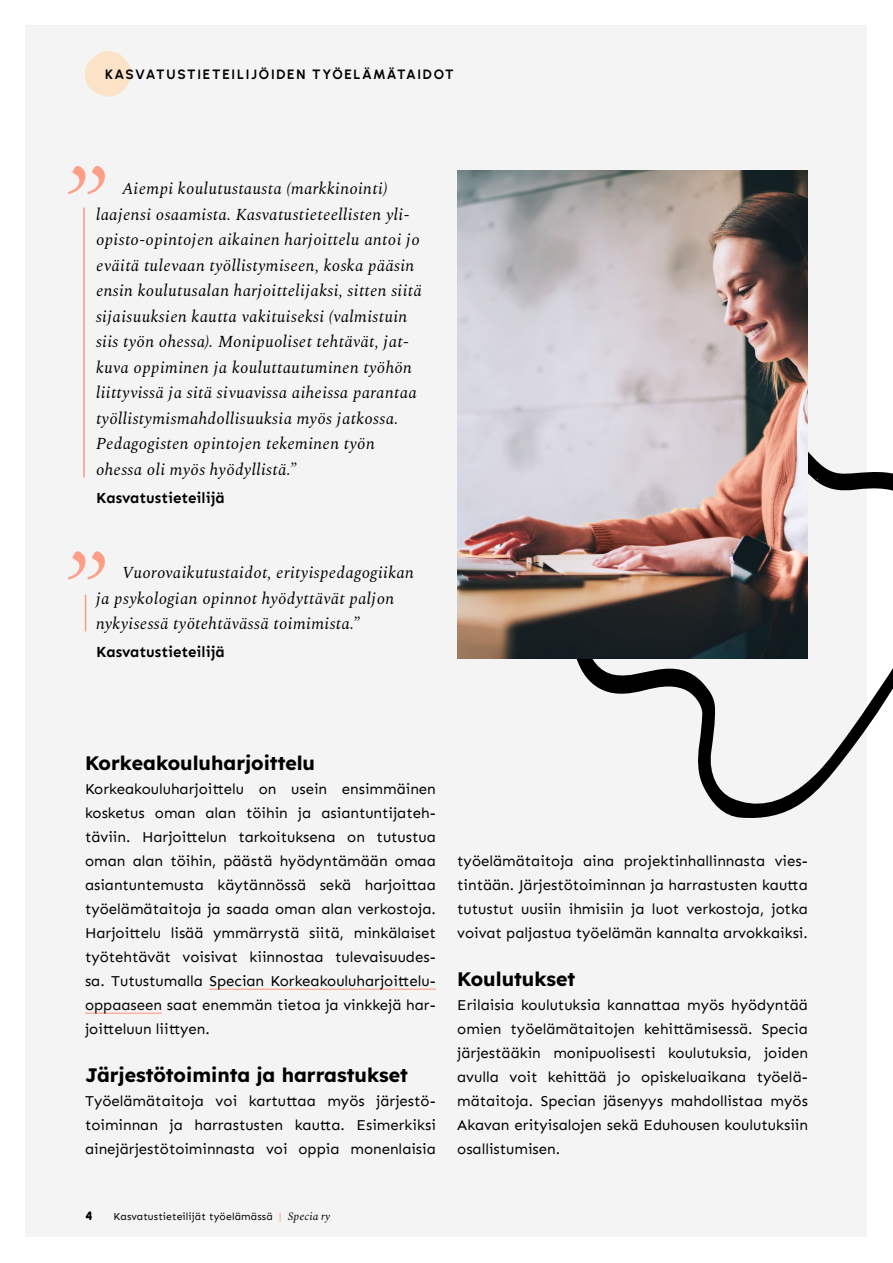
<style>
.page{position:relative;width:893px;height:1263px;background:#fff}
.page>*{position:absolute;margin:0;border:0;box-sizing:border-box;transform-origin:0 0}
.t1{font:italic 108px "Spectral";color:#ff9e87}
.Otsikko_2{font:700 19.5px "Lexend Deca";color:#000}
.Sitaatti{font:italic 16.5px/25.5px "Spectral";letter-spacing:.025em;color:#000}
.Leipis{font:15px/24px "Sen";color:#000;text-align:justify}
.Sitaatti_henkilö{font:700 15px "Sen";color:#000}
.Yläviite{font:700 13.5px "Urbanist";letter-spacing:.12em;color:#000}
.t2{font:900 12px "Urbanist";color:#200f13}
.t3{font:italic 11.25px "Spectral";letter-spacing:.01em;color:#000}
.t4{font:10.5px "Sen";letter-spacing:.01em;color:#000}
.s1{color:#f69985}
</style>
<div class="page">
<div style="left:26px;top:26px;width:841px;height:1211px;background:#f4f4f4"></div>
<svg style="left:563px;top:451px;width:330px;height:367px"></svg>
<img style="left:457px;top:170px;width:351px;height:488px">
<svg style="left:85px;top:51px;width:47px;height:46px"></svg>
<hr style="left:83px;top:208px;width:2px;height:269px;background:#f69985">
<hr style="left:85px;top:595px;width:1px;height:36px;background:#f69985">
<hr style="left:209px;top:989px;width:227px;height:1px;background:#ff9e87">
<hr style="left:85px;top:1013px;width:77px;height:1px;background:#ff9e87">
<p class="Yläviite" style="left:105px;top:65px;width:350px">KASVATUSTIETEILIJÖIDEN TYÖELÄMÄTAIDOT</p>
<p class="t1" style="left:59px;top:133px;width:47px">”</p>
<p class="Sitaatti" style="left:96px;top:175px;width:327px;text-indent:26px">Aiempi koulutustausta (markkinointi) laajensi osaamista. Kasvatustieteellisten yli&shy;opisto-opintojen aikainen harjoittelu antoi jo eväitä tulevaan työllistymiseen, koska pääsin ensin koulutusalan harjoittelijaksi, sitten siitä sijaisuuksien kautta vakituiseksi (valmistuin siis työn ohessa). Monipuoliset tehtävät, jat&shy;kuva oppiminen ja kouluttautuminen työhön liittyvissä ja sitä sivuavissa aiheissa parantaa työllistymismahdollisuuksia myös jatkossa.<br>Pedagogisten opintojen tekeminen työn ohessa oli myös hyödyllistä.”</p>
<p class="Sitaatti_henkilö" style="left:96px;top:489px;width:130px">Kasvatustieteilijä</p>
<p class="t1" style="left:59px;top:518px;width:47px">”</p>
<p class="Sitaatti" style="left:96px;top:559px;width:319px;text-indent:26px">Vuorovaikutustaidot, erityispedagogiikan ja psykologian opinnot hyödyttävät paljon nykyisessä työtehtävässä toimimista.”</p>
<p class="Sitaatti_henkilö" style="left:96px;top:644px;width:130px">Kasvatustieteilijä</p>
<p class="Otsikko_2" style="left:85px;top:749px;width:232px">Korkeakouluharjoittelu</p>
<p class="Leipis" style="left:85px;top:777px;width:352px">Korkeakouluharjoittelu on usein ensimmäinen kosketus oman alan töihin ja asiantuntijateh&shy;täviin. Harjoittelun tarkoituksena on tutustua oman alan töihin, päästä hyödyntämään omaa asiantuntemusta käytännössä sekä harjoittaa työelämätaitoja ja saada oman alan verkostoja.<br>Harjoittelu lisää ymmärrystä siitä, minkälaiset työtehtävät voisivat kiinnostaa tulevaisuudes&shy;sa. Tutustumalla Specian Korkeakouluharjoittelu&shy;oppaaseen saat enemmän tietoa ja vinkkejä har&shy;joitteluun liittyen.</p>
<p class="Otsikko_2" style="left:85px;top:1061px;width:324px">Järjestötoiminta ja harrastukset</p>
<p class="Leipis" style="left:85px;top:1089px;width:352px">Työelämätaitoja voi kartuttaa myös järjestö&shy;toiminnan ja harrastusten kautta. Esimerkiksi ainejärjestötoiminnasta voi oppia monenlaisia</p>
<p class="t2" style="left:85px;top:1208px;width:9px">4</p>
<p class="t4" style="left:114px;top:1211px;width:170px">Kasvatustieteilijät työelämässä <span class="s1">|</span></p>
<p class="t3" style="left:288px;top:1208px;width:44px">Specia ry</p>
<p class="Leipis" style="left:457px;top:849px;width:352px">työelämätaitoja aina projektinhallinnasta vies&shy;tintään. Järjestötoiminnan ja harrastusten kautta tutustut uusiin ihmisiin ja luot verkostoja, jotka voivat paljastua työelämän kannalta arvokkaiksi.</p>
<p class="Otsikko_2" style="left:457px;top:965px;width:120px">Koulutukset</p>
<p class="Leipis" style="left:457px;top:993px;width:352px">Erilaisia koulutuksia kannattaa myös hyödyntää omien työelämätaitojen kehittämisessä. Specia järjestääkin monipuolisesti koulutuksia, joiden avulla voit kehittää jo opiskeluaikana työelä&shy;mätaitoja. Specian jäsenyys mahdollistaa myös Akavan erityisalojen sekä Eduhousen koulutuksiin osallistumisen.</p>
</div>
